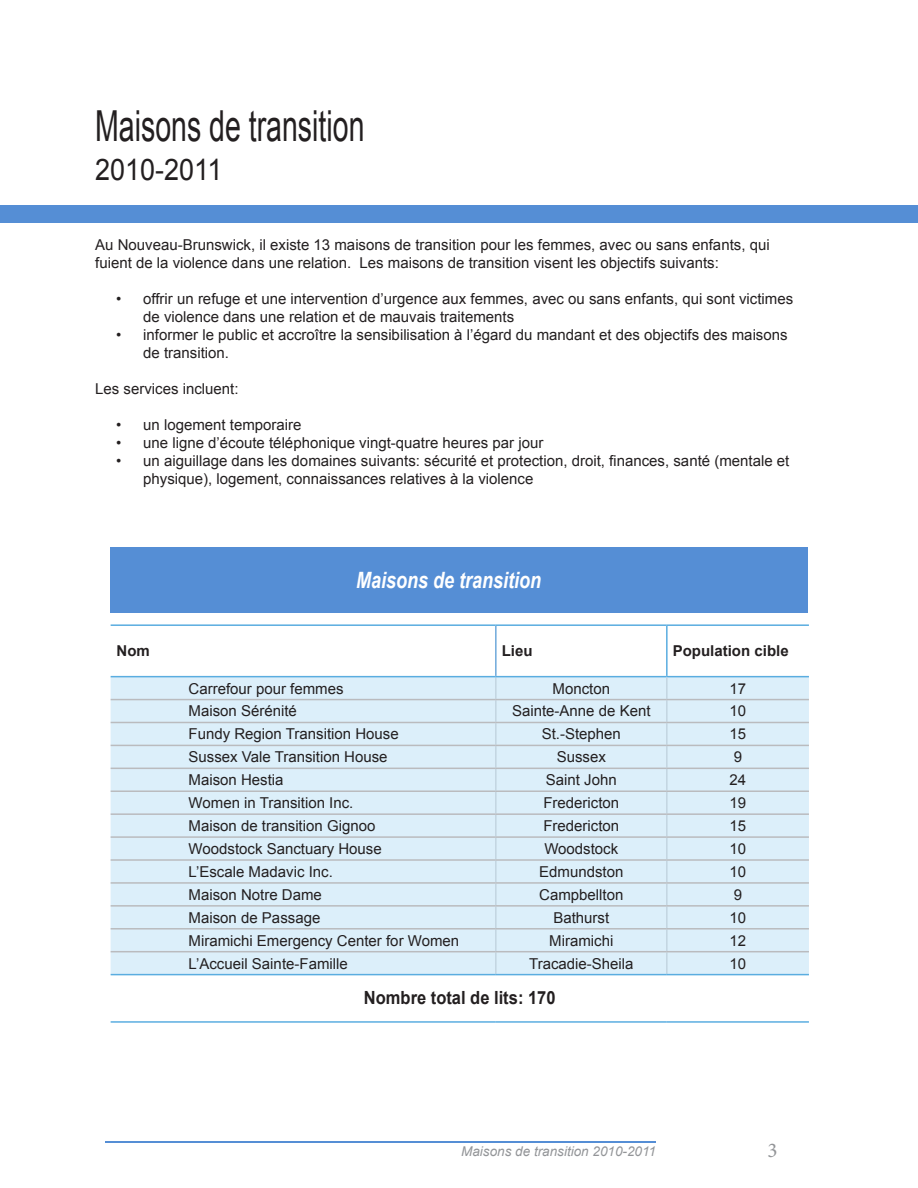
<style>
.page{position:relative;width:918px;height:1188px;background:#fff}
.page>*{position:absolute;margin:0;border:0;box-sizing:border-box;transform-origin:0 0}
.t1{font:42.75px "Arial";color:#231f20;scale:.67 1}
.t2{font:29.7px "Arial";color:#231f20;scale:.91 1}
.t3{font:italic 700 22.5px "Arial";color:#fff;scale:.8 1}
.t4{font:21px "Minion Pro";color:#939598}
.t5{font:700 18.15px "Arial";color:#231f20;scale:.91 1}
.t6{font:15px/18px "Arial";color:#231f20}
.t7{font:700 15px "Arial";color:#231f20}
.t8{font:italic 13.5px "Arial";color:#939598}
</style>
<div class="page">
<hr style="left:106px;top:1141px;width:550px;height:2px;background:#558ed5">
<div style="left:0;top:205px;width:918px;height:18px;background:#558ed5"></div>
<div style="left:110px;top:547px;width:697px;height:66px;background:#558ed5"></div>
<div style="left:111px;top:677px;width:698px;height:297px;background:#dceffa"></div>
<hr style="left:495px;top:677px;width:2px;height:22px;background:#c3d5e1">
<hr style="left:495px;top:700px;width:2px;height:22px;background:#c3d5e1">
<hr style="left:495px;top:723px;width:2px;height:22px;background:#c3d5e1">
<hr style="left:495px;top:746px;width:2px;height:22px;background:#c3d5e1">
<hr style="left:495px;top:769px;width:2px;height:22px;background:#c3d5e1">
<hr style="left:495px;top:792px;width:2px;height:21px;background:#c3d5e1">
<hr style="left:495px;top:815px;width:2px;height:21px;background:#c3d5e1">
<hr style="left:495px;top:838px;width:2px;height:21px;background:#c3d5e1">
<hr style="left:495px;top:861px;width:2px;height:21px;background:#c3d5e1">
<hr style="left:495px;top:884px;width:2px;height:21px;background:#c3d5e1">
<hr style="left:495px;top:907px;width:2px;height:21px;background:#c3d5e1">
<hr style="left:495px;top:930px;width:2px;height:21px;background:#c3d5e1">
<hr style="left:495px;top:952px;width:2px;height:22px;background:#c3d5e1">
<hr style="left:111px;top:624px;width:385px;height:2px;background:#5aade0">
<hr style="left:496px;top:624px;width:171px;height:2px;background:#5aade0">
<hr style="left:667px;top:624px;width:142px;height:2px;background:#5aade0">
<hr style="left:666px;top:626px;width:2px;height:50px;background:#5aade0">
<hr style="left:111px;top:676px;width:385px;height:1px;background:#5aade0">
<hr style="left:496px;top:676px;width:171px;height:1px;background:#5aade0">
<hr style="left:667px;top:676px;width:142px;height:1px;background:#5aade0">
<hr style="left:666px;top:677px;width:2px;height:22px;background:#c3d5e1">
<hr style="left:666px;top:700px;width:2px;height:22px;background:#c3d5e1">
<hr style="left:666px;top:723px;width:2px;height:22px;background:#c3d5e1">
<hr style="left:666px;top:746px;width:2px;height:22px;background:#c3d5e1">
<hr style="left:666px;top:769px;width:2px;height:22px;background:#c3d5e1">
<hr style="left:666px;top:792px;width:2px;height:21px;background:#c3d5e1">
<hr style="left:666px;top:815px;width:2px;height:21px;background:#c3d5e1">
<hr style="left:666px;top:838px;width:2px;height:21px;background:#c3d5e1">
<hr style="left:666px;top:861px;width:2px;height:21px;background:#c3d5e1">
<hr style="left:666px;top:884px;width:2px;height:21px;background:#c3d5e1">
<hr style="left:666px;top:907px;width:2px;height:21px;background:#c3d5e1">
<hr style="left:666px;top:930px;width:2px;height:21px;background:#c3d5e1">
<hr style="left:666px;top:952px;width:2px;height:22px;background:#c3d5e1">
<hr style="left:111px;top:974px;width:385px;height:1px;background:#5aade0">
<hr style="left:496px;top:974px;width:171px;height:1px;background:#5aade0">
<hr style="left:667px;top:974px;width:142px;height:1px;background:#5aade0">
<hr style="left:111px;top:1021px;width:385px;height:2px;background:#5aade0">
<hr style="left:496px;top:1021px;width:171px;height:2px;background:#5aade0">
<hr style="left:667px;top:1021px;width:142px;height:2px;background:#5aade0">
<hr style="left:495px;top:626px;width:2px;height:50px;background:#6fa9db">
<hr style="left:111px;top:699px;width:385px;height:1px;background:#babbbe">
<hr style="left:496px;top:699px;width:171px;height:1px;background:#babbbe">
<hr style="left:667px;top:699px;width:142px;height:1px;background:#babbbe">
<hr style="left:111px;top:722px;width:385px;height:1px;background:#babbbe">
<hr style="left:496px;top:722px;width:171px;height:1px;background:#babbbe">
<hr style="left:667px;top:722px;width:142px;height:1px;background:#babbbe">
<hr style="left:111px;top:745px;width:385px;height:1px;background:#babbbe">
<hr style="left:496px;top:745px;width:171px;height:1px;background:#babbbe">
<hr style="left:667px;top:745px;width:142px;height:1px;background:#babbbe">
<hr style="left:111px;top:768px;width:385px;height:1px;background:#babbbe">
<hr style="left:496px;top:768px;width:171px;height:1px;background:#babbbe">
<hr style="left:667px;top:768px;width:142px;height:1px;background:#babbbe">
<hr style="left:111px;top:791px;width:385px;height:1px;background:#babbbe">
<hr style="left:496px;top:791px;width:171px;height:1px;background:#babbbe">
<hr style="left:667px;top:791px;width:142px;height:1px;background:#babbbe">
<hr style="left:111px;top:813px;width:385px;height:2px;background:#babbbe">
<hr style="left:496px;top:813px;width:171px;height:2px;background:#babbbe">
<hr style="left:667px;top:813px;width:142px;height:2px;background:#babbbe">
<hr style="left:111px;top:836px;width:385px;height:2px;background:#babbbe">
<hr style="left:496px;top:836px;width:171px;height:2px;background:#babbbe">
<hr style="left:667px;top:836px;width:142px;height:2px;background:#babbbe">
<hr style="left:111px;top:859px;width:385px;height:2px;background:#babbbe">
<hr style="left:496px;top:859px;width:171px;height:2px;background:#babbbe">
<hr style="left:667px;top:859px;width:142px;height:2px;background:#babbbe">
<hr style="left:111px;top:882px;width:385px;height:2px;background:#babbbe">
<hr style="left:496px;top:882px;width:171px;height:2px;background:#babbbe">
<hr style="left:667px;top:882px;width:142px;height:2px;background:#babbbe">
<hr style="left:111px;top:905px;width:385px;height:2px;background:#babbbe">
<hr style="left:496px;top:905px;width:171px;height:2px;background:#babbbe">
<hr style="left:667px;top:905px;width:142px;height:2px;background:#babbbe">
<hr style="left:111px;top:928px;width:385px;height:2px;background:#babbbe">
<hr style="left:496px;top:928px;width:171px;height:2px;background:#babbbe">
<hr style="left:667px;top:928px;width:142px;height:2px;background:#babbbe">
<hr style="left:111px;top:951px;width:385px;height:1px;background:#babbbe">
<hr style="left:496px;top:951px;width:171px;height:1px;background:#babbbe">
<hr style="left:667px;top:951px;width:142px;height:1px;background:#babbbe">
<p class="t1" style="left:95px;top:98px;width:403px">Maisons de transition</p>
<p class="t2" style="left:95px;top:151px;width:141px">2010-2011</p>
<p class="t6" style="left:95px;top:236px;width:676px">Au Nouveau-Brunswick, il existe 13 maisons de transition pour les femmes, avec ou sans enfants, qui fuient de la violence dans une relation. Les maisons de transition visent les objectifs suivants:</p>
<p class="t6" style="left:143px;top:290px;width:652px;text-indent:-27px">• offrir un refuge et une intervention d’urgence aux femmes, avec ou sans enfants, qui sont victimes de violence dans une relation et de mauvais traitements</p>
<p class="t6" style="left:143px;top:326px;width:646px;text-indent:-27px">• informer le public et accroître la sensibilisation à l’égard du mandant et des objectifs des maisons de transition.</p>
<p class="t6" style="left:95px;top:380px;width:145px">Les services incluent:</p>
<p class="t6" style="left:116px;top:416px;width:187px">• un logement temporaire</p>
<p class="t6" style="left:116px;top:434px;width:429px">• une ligne d’écoute téléphonique vingt-quatre heures par jour</p>
<p class="t6" style="left:143px;top:452px;width:648px;text-indent:-27px">• un aiguillage dans les domaines suivants: sécurité et protection, droit, finances, santé (mentale et physique), logement, connaissances relatives à la violence</p>
<p class="t3" style="left:356px;top:565px;width:233px">Maisons de transition</p>
<p class="t7" style="left:117px;top:641px;width:35px">Nom</p>
<p class="t7" style="left:502px;top:641px;width:32px">Lieu</p>
<p class="t7" style="left:673px;top:641px;width:117px">Population cible</p>
<p class="t6" style="left:189px;top:679px;width:157px">Carrefour pour femmes</p>
<p class="t6" style="left:553px;top:679px;width:59px">Moncton</p>
<p class="t6" style="left:730px;top:679px;width:18px">17</p>
<p class="t6" style="left:189px;top:702px;width:110px">Maison Sérénité</p>
<p class="t6" style="left:512px;top:702px;width:140px">Sainte-Anne de Kent</p>
<p class="t6" style="left:730px;top:702px;width:18px">10</p>
<p class="t6" style="left:189px;top:725px;width:212px">Fundy Region Transition House</p>
<p class="t6" style="left:542px;top:725px;width:81px">St.-Stephen</p>
<p class="t6" style="left:730px;top:725px;width:18px">15</p>
<p class="t6" style="left:189px;top:748px;width:200px">Sussex Vale Transition House</p>
<p class="t6" style="left:557px;top:748px;width:51px">Sussex</p>
<p class="t6" style="left:734px;top:748px;width:10px">9</p>
<p class="t6" style="left:189px;top:771px;width:97px">Maison Hestia</p>
<p class="t6" style="left:546px;top:771px;width:72px">Saint John</p>
<p class="t6" style="left:730px;top:771px;width:18px">24</p>
<p class="t6" style="left:189px;top:794px;width:166px">Women in Transition Inc.</p>
<p class="t6" style="left:543px;top:794px;width:77px">Fredericton</p>
<p class="t6" style="left:730px;top:794px;width:18px">19</p>
<p class="t6" style="left:189px;top:817px;width:188px">Maison de transition Gignoo</p>
<p class="t6" style="left:543px;top:817px;width:77px">Fredericton</p>
<p class="t6" style="left:730px;top:817px;width:18px">15</p>
<p class="t6" style="left:189px;top:840px;width:195px">Woodstock Sanctuary House</p>
<p class="t6" style="left:544px;top:840px;width:75px">Woodstock</p>
<p class="t6" style="left:730px;top:840px;width:18px">10</p>
<p class="t6" style="left:189px;top:863px;width:146px">L’Escale Madavic Inc.</p>
<p class="t6" style="left:539px;top:863px;width:86px">Edmundston</p>
<p class="t6" style="left:730px;top:863px;width:18px">10</p>
<p class="t6" style="left:189px;top:886px;width:135px">Maison Notre Dame</p>
<p class="t6" style="left:539px;top:886px;width:86px">Campbellton</p>
<p class="t6" style="left:734px;top:886px;width:10px">9</p>
<p class="t6" style="left:189px;top:909px;width:133px">Maison de Passage</p>
<p class="t6" style="left:553px;top:909px;width:57px">Bathurst</p>
<p class="t6" style="left:730px;top:909px;width:18px">10</p>
<p class="t6" style="left:189px;top:932px;width:272px">Miramichi Emergency Center for Women</p>
<p class="t6" style="left:549px;top:932px;width:66px">Miramichi</p>
<p class="t6" style="left:730px;top:932px;width:18px">12</p>
<p class="t6" style="left:189px;top:955px;width:161px">L’Accueil Sainte-Famille</p>
<p class="t6" style="left:529px;top:955px;width:106px">Tracadie-Sheila</p>
<p class="t6" style="left:730px;top:955px;width:18px">10</p>
<p class="t5" style="left:364px;top:986px;width:212px">Nombre total de lits: 170</p>
<p class="t8" style="left:461px;top:1142px;width:196px">Maisons de transition 2010-2011</p>
<p class="t4" style="left:768px;top:1136px;width:12px">3</p>
</div>
